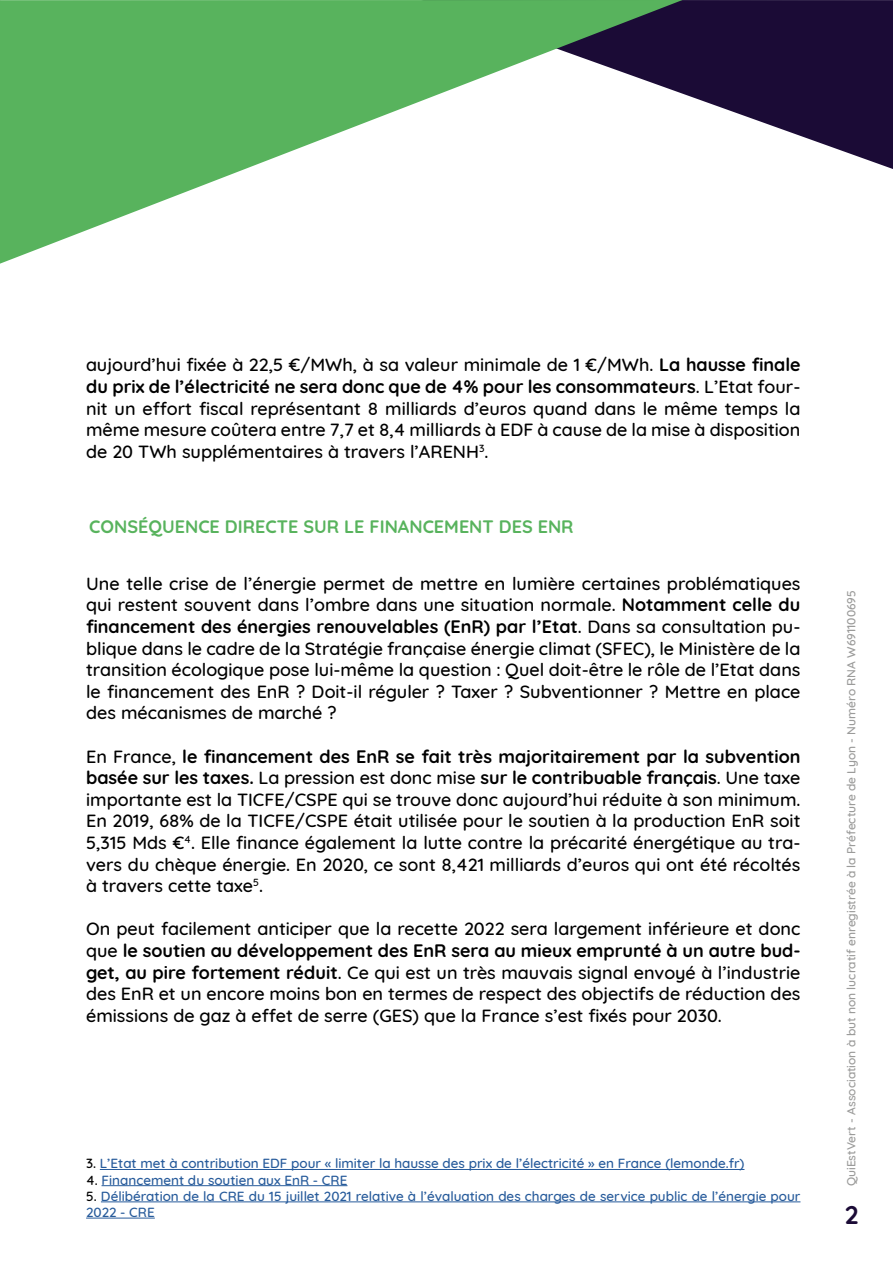
<style>
.page{position:relative;width:893px;height:1263px;background:#fff}
.page>*{position:absolute;margin:0;border:0;box-sizing:border-box;transform-origin:0 0}
.t1{font:700 25.5px "Quicksand";color:#1b0b36}
.t2{font:500 18px/21.6px "Quicksand";color:#000;text-align:justify}
.t3{font:700 18px "Quicksand";color:#58b35d}
.t4{font:500 13.5px/16.2px "Quicksand";color:#275b9b}
.t5{font:500 12px "Quicksand";color:#9b9b9a}
.s1{font-weight:700}
.s2{color:#000}
</style>
<div class="page">
<svg style="left:682px;top:0;width:211px;height:169px;fill:#1b0b36"></svg>
<svg style="left:0;top:0;width:682px;height:264px;fill:#58b35d"></svg>
<hr style="left:100px;top:1169px;width:644px;height:1px;background:#275b9b">
<hr style="left:102px;top:1185px;width:245px;height:1px;background:#275b9b">
<hr style="left:101px;top:1201px;width:699px;height:1px;background:#275b9b">
<hr style="left:86px;top:1218px;width:69px;height:1px;background:#275b9b">
<p class="t2" style="left:86px;top:352px;width:716px">aujourd’hui fixée à 22,5 €/MWh, à sa valeur minimale de 1 €/MWh. <span class="s1">La hausse finale du prix de l’électricité ne sera donc que de 4% pour les consommateurs</span>. L’Etat four&shy;nit un effort fiscal représentant 8 milliards d’euros quand dans le même temps la même mesure coûtera entre 7,7 et 8,4 milliards à EDF à cause de la mise à disposition de 20 TWh supplémentaires à travers l’ARENH<sup>3</sup>.</p>
<p class="t3" style="left:89px;top:512px;width:486px">CONSÉQUENCE DIRECTE SUR LE FINANCEMENT DES ENR</p>
<p class="t2" style="left:86px;top:571px;width:716px">Une telle crise de l’énergie permet de mettre en lumière certaines problématiques qui restent souvent dans l’ombre dans une situation normale. <span class="s1">Notamment celle du financement des énergies renouvelables (EnR) par l’Etat</span>. Dans sa consultation pu&shy;blique dans le cadre de la Stratégie française énergie climat (SFEC), le Ministère de la transition écologique pose lui-même la question : Quel doit-être le rôle de l’Etat dans le financement des EnR ? Doit-il réguler ? Taxer ? Subventionner ? Mettre en place des mécanismes de marché ?</p>
<p class="t2" style="left:86px;top:744px;width:716px">En France, <span class="s1">le financement des EnR se fait très majoritairement par la subvention basée sur les taxes.</span> La pression est donc mise <span class="s1">sur le contribuable français</span>. Une taxe importante est la TICFE/CSPE qui se trouve donc aujourd’hui réduite à son minimum.<br>En 2019, 68% de la TICFE/CSPE était utilisée pour le soutien à la production EnR soit 5,315 Mds €<sup>4</sup>. Elle finance également la lutte contre la précarité énergétique au tra&shy;vers du chèque énergie. En 2020, ce sont 8,421 milliards d’euros qui ont été récoltés à travers cette taxe<sup>5</sup>.</p>
<p class="t2" style="left:86px;top:916px;width:716px">On peut facilement anticiper que la recette 2022 sera largement inférieure et donc que <span class="s1">le soutien au développement des EnR sera au mieux emprunté à un autre bud&shy;get, au pire fortement réduit</span>. Ce qui est un très mauvais signal envoyé à l’industrie des EnR et un encore moins bon en termes de respect des objectifs de réduction des émissions de gaz à effet de serre (GES) que la France s’est fixés pour 2030.</p>
<p class="t4" style="left:86px;top:1154px;width:660px"><span class="s2">3.</span> L’Etat met à contribution EDF pour « limiter la hausse des prix de l’électricité » en France (lemonde.fr)</p>
<p class="t4" style="left:86px;top:1170px;width:263px"><span class="s2">4.</span> Financement du soutien aux EnR - CRE</p>
<p class="t4" style="left:86px;top:1187px;width:716px"><span class="s2">5.</span> Délibération de la CRE du 15 juillet 2021 relative à l’évaluation des charges de service public de l’énergie pour<br>2022 - CRE</p>
<p class="t5" style="left:841px;top:1186px;width:597px;rotate:-90deg">QuiEstVert - Association à but non lucratif enregistrée à la Préfecture de Lyon - Numéro RNA W691100695</p>
<h1 class="t1" style="left:845px;top:1194px;width:15px">2</h1>
</div>
